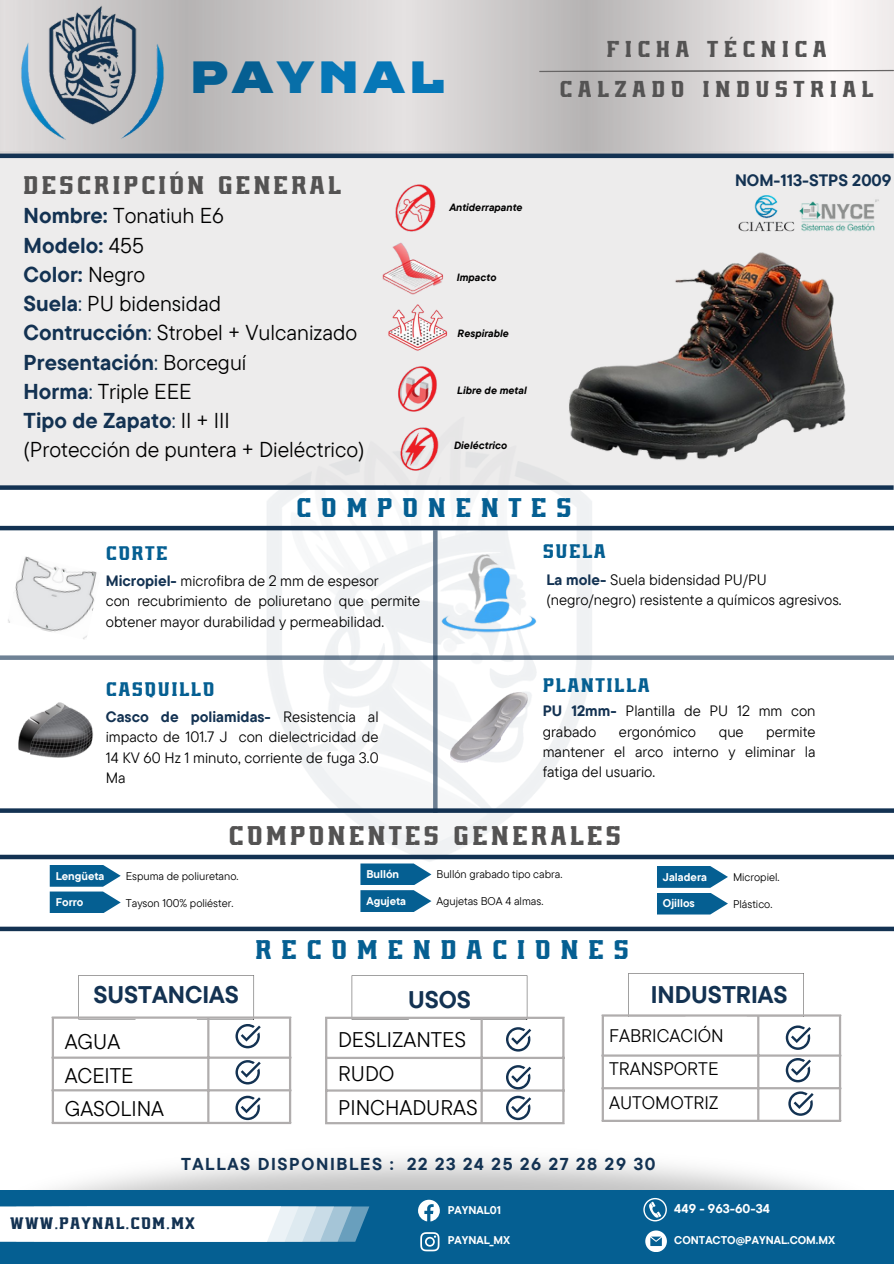
<style>
.page{position:relative;width:894px;height:1264px;background:#fff}
.page>*{position:absolute;margin:0;border:0;box-sizing:border-box;transform-origin:0 0}
.t1{font:45.15px "Imperial One";letter-spacing:.05em;color:#0677b7}
.t2{font:300 27px "AZN Knuckles Trial";letter-spacing:.35em;color:#055f92}
.t3{font:300 27px "AZN Knuckles Trial";letter-spacing:.255em;color:#545353}
.t4{font:300 25.5px "AZN Knuckles Trial";letter-spacing:.2em;color:#545353}
.t5{font:700 24px "TT Commons Pro";color:#133252}
.t6{font:300 22.95px "AZN Knuckles Trial";letter-spacing:.315em;color:#545353}
.t7{font:300 22.95px "AZN Knuckles Trial";letter-spacing:.235em;color:#545353}
.t8{font:21.45px "TT Commons Pro";color:#000}
.t9{font:700 21.45px "TT Commons Pro";color:#133252}
.t10{font:21.15px "TT Commons Pro";color:#000}
.t11{font:300 19.65px "AZN Knuckles Trial";letter-spacing:.075em;color:#055f92}
.t12{font:18.15px "TT Commons Pro";color:#000}
.t13{font:700 17.25px "TT Commons Pro";letter-spacing:.095em;color:#133252}
.t14{font:300 16.65px "AZN Knuckles Trial";letter-spacing:.22em;color:#133252}
.t15{font:700 16.5px "TT Commons Pro";color:#133252}
.t16{font:15px/20.2px "TT Commons Pro";color:#000}
.t17{font:700 12.75px "TT Commons Pro";color:#fff}
.t18{font:11.25px "TT Commons Pro";color:#000}
.t19{font:700 11.25px "TT Commons Pro";color:#fff}
.t20{font:italic 700 10.5px "TT Commons Pro";color:#000}
.s1{color:#055f92}
.s2{color:#086fa8}
.s3{font-weight:700;color:#133252}
.s4{font-weight:400;color:#000}
.s5{color:#133252}
.s6{font-weight:400}
</style>
<div class="page">
<svg style="left:351px;top:975px;width:176px;height:45px"></svg>
<img style="left:24px;top:84px;width:869px;height:831px">
<div style="left:0;top:151px;width:893px;height:336px;background:#edecec"></div>
<img style="left:7px;top:0;width:170px;height:159px">
<svg style="left:538px;top:69px;width:355px;height:4px"></svg>
<hr style="left:0;top:154px;width:893px;height:4px;background:#133252">
<img style="left:8px;top:555px;width:93px;height:85px">
<img style="left:18px;top:698px;width:83px;height:63px">
<div style="left:0;top:485px;width:893px;height:5px;background:#133252"></div>
<div style="left:0;top:655px;width:893px;height:5px;background:#6f8295"></div>
<img style="left:450px;top:692px;width:77px;height:70px">
<div style="left:0;top:854px;width:893px;height:5px;background:#133252"></div>
<svg style="left:50px;top:864px;width:71px;height:49px"></svg>
<svg style="left:360px;top:863px;width:71px;height:49px"></svg>
<svg style="left:656px;top:866px;width:71px;height:48px"></svg>
<svg style="left:0;top:808px;width:893px;height:4px;fill:#133252"></svg>
<svg style="left:433px;top:530px;width:4px;height:282px"></svg>
<hr style="left:0;top:526px;width:893px;height:4px;background:#133252">
<img style="left:433px;top:542px;width:121px;height:111px">
<img style="left:51px;top:1099px;width:791px;height:90px">
<div style="left:0;top:1189px;width:893px;height:74px;background:#055f92"></div>
<hr style="left:52px;top:1018px;width:2px;height:103px;background:#b0adad">
<hr style="left:207px;top:1018px;width:2px;height:103px;background:#b0adad">
<hr style="left:289px;top:1018px;width:2px;height:103px;background:#b0adad">
<hr style="left:52px;top:1016px;width:239px;height:2px;background:#b0adad">
<hr style="left:52px;top:1056px;width:239px;height:2px;background:#b0adad">
<hr style="left:52px;top:1089px;width:239px;height:2px;background:#b0adad">
<hr style="left:52px;top:1121px;width:239px;height:3px;background:#b0adad">
<svg style="left:78px;top:975px;width:183px;height:73px"></svg>
<svg style="left:235px;top:1060px;width:26px;height:24px"></svg>
<svg style="left:235px;top:1095px;width:26px;height:25px"></svg>
<hr style="left:325px;top:1018px;width:2px;height:104px;background:#b0adad">
<hr style="left:480px;top:1018px;width:2px;height:104px;background:#b0adad">
<hr style="left:562px;top:1018px;width:2px;height:104px;background:#b0adad">
<hr style="left:325px;top:1016px;width:239px;height:2px;background:#b0adad">
<hr style="left:325px;top:1056px;width:239px;height:3px;background:#b0adad">
<hr style="left:325px;top:1089px;width:239px;height:2px;background:#b0adad">
<hr style="left:325px;top:1122px;width:239px;height:2px;background:#b0adad">
<svg style="left:506px;top:1027px;width:25px;height:24px"></svg>
<svg style="left:506px;top:1065px;width:25px;height:24px"></svg>
<svg style="left:506px;top:1095px;width:25px;height:25px"></svg>
<svg style="left:628px;top:973px;width:176px;height:44px"></svg>
<hr style="left:601px;top:1016px;width:2px;height:103px;background:#b0adad">
<hr style="left:757px;top:1016px;width:2px;height:103px;background:#b0adad">
<hr style="left:838px;top:1016px;width:2px;height:103px;background:#b0adad">
<hr style="left:601px;top:1014px;width:239px;height:2px;background:#b0adad">
<hr style="left:601px;top:1054px;width:239px;height:2px;background:#b0adad">
<hr style="left:601px;top:1087px;width:239px;height:2px;background:#b0adad">
<hr style="left:601px;top:1119px;width:239px;height:2px;background:#b0adad">
<svg style="left:785px;top:1025px;width:25px;height:24px"></svg>
<svg style="left:785px;top:1058px;width:25px;height:24px"></svg>
<svg style="left:788px;top:1091px;width:25px;height:24px"></svg>
<svg style="left:0;top:1206px;width:369px;height:35px"></svg>
<svg style="left:418px;top:1199px;width:21px;height:22px"></svg>
<svg style="left:420px;top:1232px;width:19px;height:19px"></svg>
<svg style="left:643px;top:1197px;width:23px;height:24px"></svg>
<svg style="left:645px;top:1230px;width:21px;height:21px"></svg>
<div style="left:0;top:926px;width:893px;height:5px;background:#133252"></div>
<img style="left:738px;top:195px;width:50px;height:37px">
<img style="left:788px;top:199px;width:91px;height:33px">
<img style="left:395px;top:184px;width:41px;height:48px">
<img style="left:398px;top:366px;width:39px;height:46px">
<img style="left:394px;top:427px;width:45px;height:44px">
<img style="left:382px;top:242px;width:62px;height:53px">
<img style="left:388px;top:304px;width:60px;height:47px">
<img style="left:547px;top:252px;width:299px;height:231px">
<p class="t1" style="left:189px;top:49px;width:258px"><span class="s1">PA</span><span class="s2">Y</span>NAL</p>
<p class="t4" style="left:23px;top:175px;width:318px">DESCRIPCIÓN GENERAL</p>
<p class="t7" style="left:606px;top:39px;width:222px">FICHA TÉCNICA</p>
<p class="t6" style="left:559px;top:80px;width:314px">CALZADO INDUSTRIAL</p>
<p class="t15" style="left:734px;top:169px;width:158px">NOM-113-STPS 2009</p>
<p class="t20" style="left:449px;top:200px;width:75px">Antiderrapante</p>
<h1 class="t8" style="left:24px;top:202px;width:202px"><span class="s3">Nombre:</span> Tonatiuh E6</h1>
<h5 class="t9" style="left:24px;top:231px;width:122px">Modelo: <span class="s4">455</span></h5>
<h6 class="t9" style="left:24px;top:260px;width:123px">Color: <span class="s4">Negro</span></h6>
<p class="t8" style="left:24px;top:289px;width:199px"><span class="s3">Suela</span><span class="s5">:</span> PU bidensidad</p>
<p class="t8" style="left:24px;top:319px;width:335px"><span class="s3">Contrucción</span><span class="s5">:</span> Strobel + Vulcanizado</p>
<p class="t9" style="left:24px;top:348px;width:224px">Presentación<span class="s6">:</span> <span class="s4">Borceguí</span></p>
<p class="t8" style="left:24px;top:377px;width:169px"><span class="s3">Horma</span><span class="s5">:</span> Triple EEE</p>
<p class="t9" style="left:24px;top:406px;width:208px">Tipo de Zapato<span class="s6">:</span> <span class="s4">II + III</span></p>
<p class="t8" style="left:24px;top:436px;width:342px">(Protección de puntera + Dieléctrico)</p>
<p class="t2" style="left:296px;top:497px;width:277px">COMPONENTES</p>
<p class="t20" style="left:456px;top:271px;width:41px">Impacto</p>
<p class="t20" style="left:457px;top:326px;width:53px">Respirable</p>
<p class="t20" style="left:457px;top:383px;width:71px">Libre de metal</p>
<p class="t20" style="left:454px;top:438px;width:55px">Dieléctrico</p>
<p class="t11" style="left:106px;top:545px;width:62px">CORTE</p>
<p class="t16" style="left:106px;top:570px;width:274px"><span class="s3">Micropiel-</span> microfibra de 2 mm de espesor</p>
<p class="t16" style="left:106px;top:590px;width:316px">con recubrimiento de poliuretano que permite obtener mayor durabilidad y permeabilidad.</p>
<p class="t11" style="left:106px;top:681px;width:110px">CASQUILLO</p>
<p class="t16" style="left:106px;top:706px;width:274px;text-align:justify"><span class="s3">Casco de poliamidas-</span> Resistencia al impacto de 101.7 J con dielectricidad de 14 KV 60 Hz 1 minuto, corriente de fuga 3.0<br>Ma</p>
<p class="t11" style="left:542px;top:543px;width:63px">SUELA</p>
<p class="t16" style="left:546px;top:569px;width:297px"><span class="s3">La mole-</span> Suela bidensidad PU/PU (negro/negro) resistente a químicos agresivos.</p>
<p class="t11" style="left:542px;top:677px;width:107px">PLANTILLA</p>
<p class="t16" style="left:542px;top:700px;width:274px"><span class="s3">PU 12mm-</span> Plantilla de PU 12 mm con grabado</p>
<p class="t16" style="left:618px;top:720px;width:79px">ergonómico</p>
<p class="t16" style="left:718px;top:720px;width:26px">que</p>
<p class="t16" style="left:542px;top:720px;width:274px;text-align:justify;text-indent:223px">permite mantener el arco interno y eliminar la fatiga del usuario.</p>
<p class="t3" style="left:228px;top:824px;width:391px">COMPONENTES GENERALES</p>
<p class="t19" style="left:56px;top:868px;width:50px">Lengüeta</p>
<p class="t18" style="left:126px;top:868px;width:114px">Espuma de poliuretano.</p>
<p class="t19" style="left:56px;top:895px;width:29px">Forro</p>
<p class="t18" style="left:126px;top:895px;width:109px">Tayson 100% poliéster.</p>
<p class="t19" style="left:366px;top:866px;width:34px">Bullón</p>
<p class="t18" style="left:436px;top:866px;width:127px">Bullón grabado tipo cabra.</p>
<p class="t19" style="left:366px;top:893px;width:41px">Agujeta</p>
<p class="t18" style="left:436px;top:894px;width:108px">Agujetas BOA 4 almas.</p>
<p class="t2" style="left:255px;top:938px;width:375px">RECOMENDACIONES</p>
<p class="t19" style="left:662px;top:869px;width:45px">Jaladera</p>
<p class="t19" style="left:662px;top:896px;width:33px">Ojillos</p>
<p class="t18" style="left:732px;top:896px;width:41px">Plástico.</p>
<p class="t18" style="left:732px;top:869px;width:48px">Micropiel.</p>
<p class="t5" style="left:93px;top:979px;width:147px">SUSTANCIAS</p>
<p class="t10" style="left:65px;top:1027px;width:57px">AGUA</p>
<p class="t10" style="left:65px;top:1061px;width:70px">ACEITE</p>
<p class="t10" style="left:65px;top:1095px;width:101px">GASOLINA</p>
<p class="t5" style="left:408px;top:983px;width:64px">USOS</p>
<p class="t10" style="left:338px;top:1026px;width:130px">DESLIZANTES</p>
<p class="t10" style="left:338px;top:1059px;width:58px">RUDO</p>
<p class="t10" style="left:338px;top:1093px;width:141px">PINCHADURAS</p>
<p class="t5" style="left:650px;top:978px;width:138px">INDUSTRIAS</p>
<p class="t12" style="left:608px;top:1023px;width:116px">FABRICACIÓN</p>
<p class="t12" style="left:608px;top:1057px;width:111px">TRANSPORTE</p>
<h4 class="t12" style="left:608px;top:1090px;width:111px">AUTOMOTRIZ</h4>
<p class="t13" style="left:181px;top:1152px;width:476px">TALLAS DISPONIBLES : 22 23 24 25 26 27 28 29 30</p>
<p class="t14" style="left:10px;top:1216px;width:185px">WWW.PAYNAL.COM.MX</p>
<h4 class="t19" style="left:447px;top:1202px;width:55px">PAYNAL01</h4>
<p class="t19" style="left:447px;top:1232px;width:64px">PAYNAL_MX</p>
<h4 class="t17" style="left:674px;top:1200px;width:97px">449 - 963-60-34</h4>
<p class="t19" style="left:674px;top:1232px;width:162px">CONTACTO@PAYNAL.COM.MX</p>
</div>
